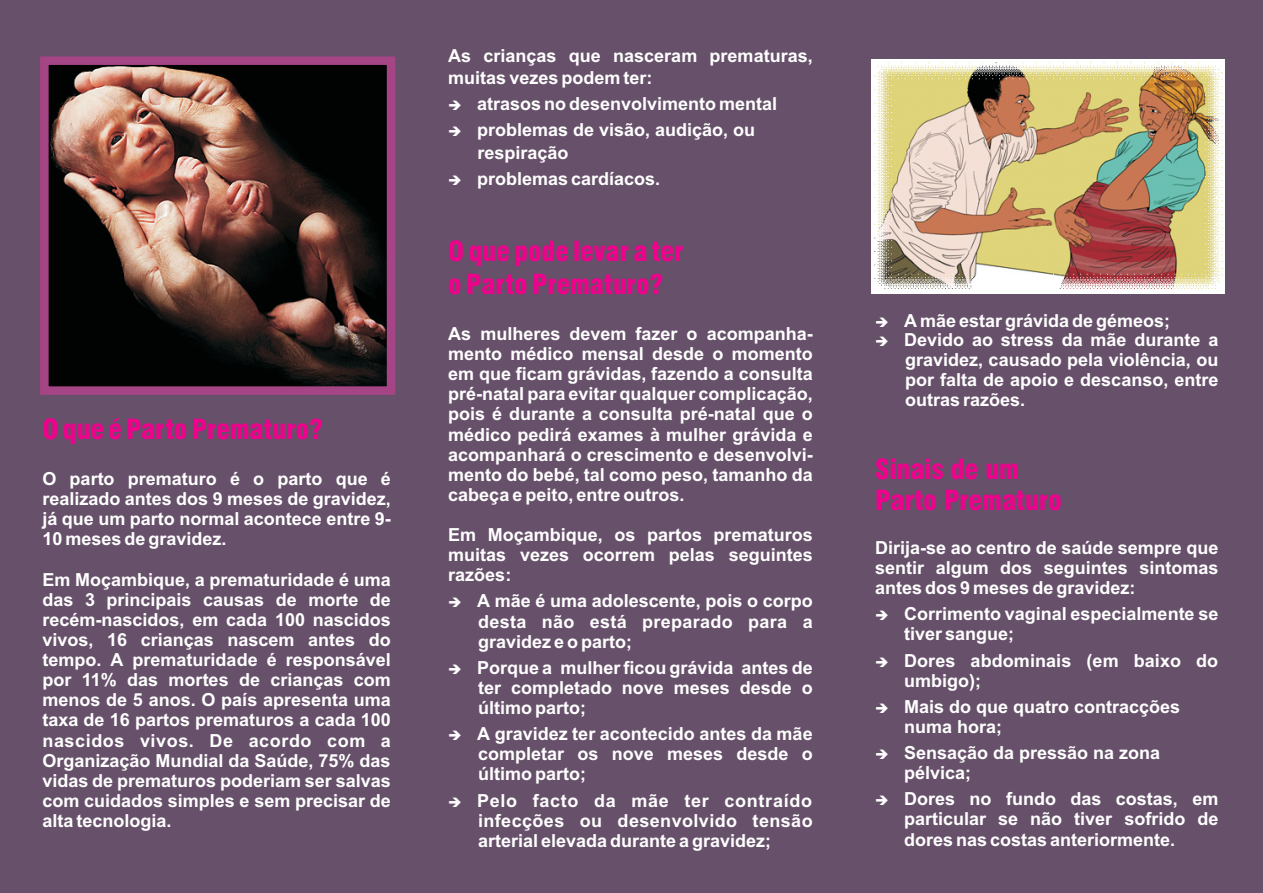
<style>
.page{position:relative;width:1263px;height:893px;background:#67506a}
.page>*{position:absolute;margin:0;border:0;box-sizing:border-box;transform-origin:0 0}
.t1{font:900 condensed 27px/32.4px "Swiss 721 BT";color:#ed028c}
.t2{font:700 18px/20.1px "Arial";color:#fff}
.t3{font:700 18px/26.1px "Arial";letter-spacing:.035em;color:#fff}
</style>
<div class="page">
<img style="left:871px;top:59px;width:353px;height:234px">
<img style="left:50px;top:66px;width:335px;height:319px">
<div style="left:40px;top:56px;width:355px;height:339px;border:9px solid #a54586"></div>
<svg style="left:449px;top:101px;width:12px;height:35px"></svg>
<svg style="left:449px;top:175px;width:12px;height:10px"></svg>
<svg style="left:449px;top:797px;width:12px;height:9px"></svg>
<svg style="left:876px;top:337px;width:12px;height:9px"></svg>
<svg style="left:876px;top:611px;width:12px;height:9px"></svg>
<svg style="left:876px;top:657px;width:12px;height:10px"></svg>
<svg style="left:876px;top:703px;width:12px;height:10px"></svg>
<svg style="left:876px;top:750px;width:12px;height:9px"></svg>
<svg style="left:876px;top:796px;width:12px;height:9px"></svg>
<h1 class="t1" style="left:42px;top:416px;width:282px">O que é Parto Prematuro?</h1>
<p class="t2" style="left:42px;top:470px;width:350px;text-align:justify">O parto prematuro é o parto que é realizado antes dos 9 meses de gravidez, já que um parto normal acontece entre 9- 10 meses de gravidez.</p>
<p class="t2" style="left:42px;top:571px;width:350px;text-align:justify">Em Moçambique, a prematuridade é uma das 3 principais causas de morte de recém-nascidos, em cada 100 nascidos vivos, 16 crianças nascem antes do tempo. A prematuridade é responsável por 11% das mortes de crianças com menos de 5 anos. O país apresenta uma taxa de 16 partos prematuros a cada 100 nascidos vivos. De acordo com a Organização Mundial da Saúde, 75% das vidas de prematuros poderiam ser salvas com cuidados simples e sem precisar de alta tecnologia.</p>
<p class="t2" style="left:448px;top:46px;width:366px;line-height:22px">As crianças que nasceram prematuras, muitas vezes podem ter:</p>
<p class="t2" style="left:477px;top:93px;width:302px;line-height:26.1px">atrasos no desenvolvimento mental problemas de visão, audição, ou</p>
<p class="t2" style="left:477px;top:141px;width:185px;line-height:26.1px">respiração problemas cardíacos.</p>
<h1 class="t1" style="left:448px;top:238px;width:237px">O que pode levar a ter o Parto Prematuro?</h1>
<p class="t2" style="left:448px;top:325px;width:366px;text-align:justify">As mulheres devem fazer o acompanha&shy;mento médico mensal desde o momento em que ficam grávidas, fazendo a consulta pré-natal para evitar qualquer complicação, pois é durante a consulta pré-natal que o médico pedirá exames à mulher gr vida e acompanhará o crescimento e desenvolvi&shy;mento do bebé, tal como peso, tamanho da cabeça e peito, entre outros.</p>
<p class="t2" style="left:448px;top:526px;width:366px;text-align:justify">Em Moçambique, os partos prematuros muitas vezes ocorrem pelas seguintes razões:</p>
<p class="t2" style="left:478px;top:593px;width:336px;text-align:justify;text-indent:-30px">➔A mãe é uma adolescente, pois o corpo desta não está preparado para a gravidez e o parto;</p>
<p class="t2" style="left:750px;top:426px;width:12px">á</p>
<p class="t2" style="left:478px;top:659px;width:336px;text-align:justify;text-indent:-30px">➔Porque a mulher ficou grávida antes de ter completado nove meses desde o último parto;</p>
<p class="t2" style="left:448px;top:725px;width:366px;text-align:right">➔A gravidez ter acontecido antes da mãe completar os nove meses desde o</p>
<p class="t3" style="left:477px;top:763px;width:336px">último parto;<br>Pelo facto da mãe ter contraído</p>
<p class="t2" style="left:478px;top:812px;width:336px">infecções ou desenvolvido tensão arterial elevada durante a gravidez;</p>
<p class="t2" style="left:904px;top:312px;width:316px;text-indent:-29px">➔A mãe estar grávida de gémeos;<br>Devido ao stress da mãe durante a gravidez, causado pela violência, ou por falta de apoio e descanso, entre outras razões.</p>
<h1 class="t1" style="left:875px;top:457px;width:188px;line-height:30.8px">Sinais de um<br>Parto Prematuro</h1>
<p class="t2" style="left:875px;top:539px;width:345px">Dirija-se ao centro de saúde sempre que sentir algum dos seguintes sintomas</p>
<p class="t2" style="left:904px;top:576px;width:316px;line-height:26.1px;text-indent:-29px">antes dos 9 meses de gravidez:<br>Corrimento vaginal especialmente se</p>
<p class="t2" style="left:904px;top:623px;width:316px;line-height:26.1px">tiver sangue;<br>Dores abdominais (em baixo do</p>
<p class="t2" style="left:904px;top:669px;width:278px;line-height:26.1px">umbigo);<br>Mais do que quatro contracções</p>
<p class="t2" style="left:904px;top:715px;width:258px;line-height:26.1px">numa hora;<br>Sensação da pressão na zona</p>
<p class="t2" style="left:904px;top:761px;width:316px;line-height:26.1px">pélvica;<br>Dores no fundo das costas, em</p>
<p class="t2" style="left:904px;top:811px;width:316px">particular se não tiver sofrido de dores nas costas anteriormente.</p>
</div>
